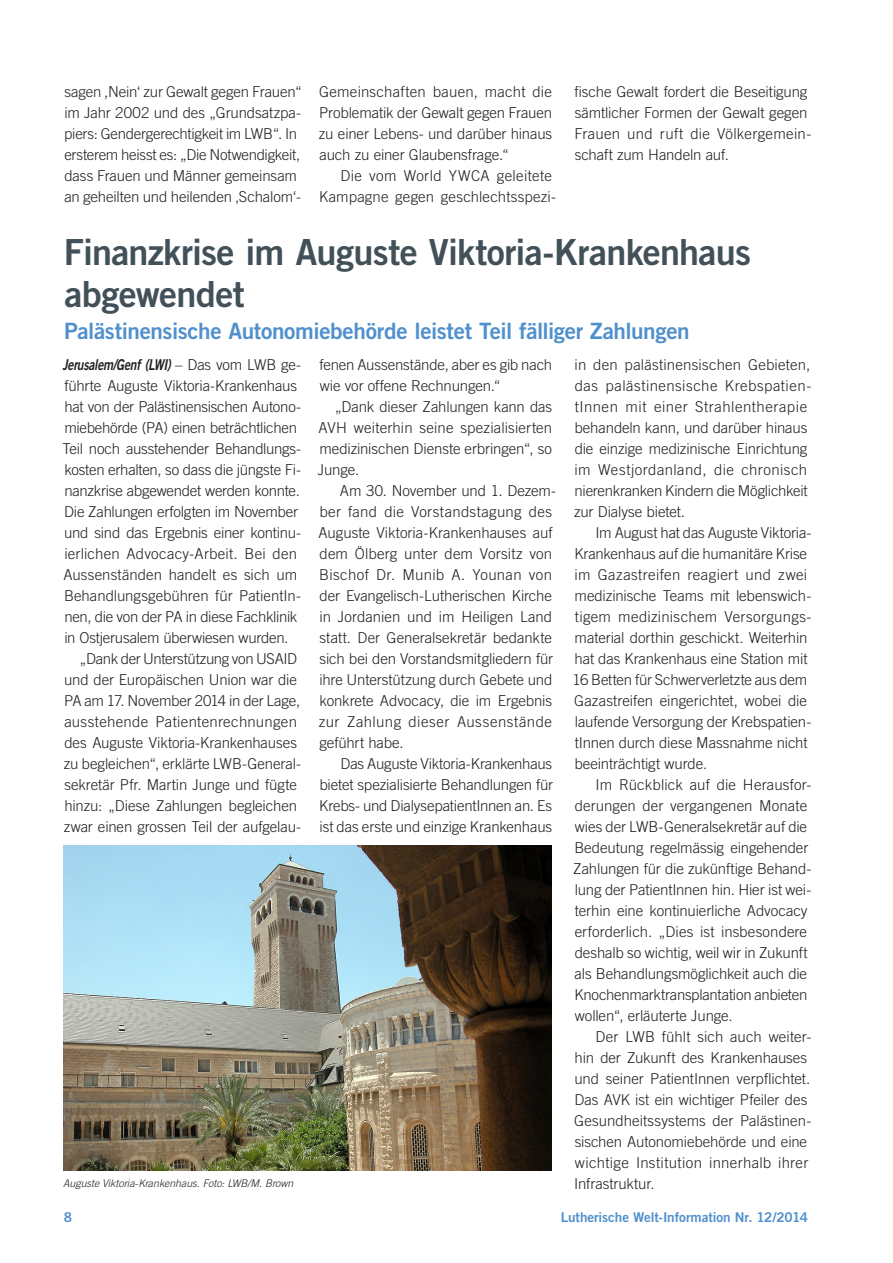
<style>
.page{position:relative;width:893px;height:1263px;background:#fff}
.page>*{position:absolute;margin:0;border:0;box-sizing:border-box;transform-origin:0 0}
.Heading_1{font:36px/42px "Trade Gothic LT Std Bd 2";letter-spacing:-.02em;color:#425159}
.Heading_2{font:22.5px "Trade Gothic LT Std Bd 2";letter-spacing:-.015em;color:#5090cc}
.Normal_first_byline{font:300 15px/21px "Trade Gothic LT Std";letter-spacing:-.005em;color:#231f20}
.Normal_first_byline-2{font:300 15px/21px "Trade Gothic LT Std";letter-spacing:.02em;color:#231f20;text-align:right}
.t1{font:13.5px "Trade Gothic LT Std Bd 2";letter-spacing:-.005em;color:#5090cc}
.Captions{font:italic 300 10.5px "Trade Gothic LT Std";letter-spacing:-.005em;color:#231f20}
.s1{font-family:"Trade Gothic LT Std Bd 2 Obl";font-weight:400}
</style>
<div class="page">
<img style="left:64px;top:845px;width:488px;height:325px">
<p class="Normal_first_byline" style="left:64px;top:81px;width:239px">sagen ‚Nein‘ zur Gewalt gegen Frauen“ im Jahr 2002 und des „Grundsatzpa&shy;piers: Gendergerechtigkeit im LWB“. In ersterem heisst es: „Die Notwendigkeit, dass Frauen und Männer gemeinsam an geheilten und heilenden ‚Schalom‘-</p>
<p class="Normal_first_byline" style="left:319px;top:81px;width:235px;text-align:justify">Gemeinschaften bauen, macht die Problematik der Gewalt gegen Frauen zu einer Lebens- und darüber hinaus auch zu einer Glaubensfrage.“</p>
<p class="Normal_first_byline-2" style="left:319px;top:165px;width:238px">Die vom World YWCA geleitete<br>Kampagne gegen geschlechtsspezi-</p>
<p class="Normal_first_byline" style="left:574px;top:81px;width:238px">fische Gewalt fordert die Beseitigung sämtlicher Formen der Gewalt gegen Frauen und ruft die Völkergemein&shy;schaft zum Handeln auf.</p>
<p class="Heading_1" style="left:64px;top:231px;width:689px">Finanzkrise im Auguste Viktoria-Krankenhaus abgewendet</p>
<p class="Heading_2" style="left:64px;top:317px;width:627px">Palästinensische Autonomiebehörde leistet Teil fälliger Zahlungen</p>
<p class="Normal_first_byline" style="left:62px;top:354px;width:240px"><span class="s1">Jerusalem/Genf (LWI)</span> – Das vom LWB ge&shy;führte Auguste Viktoria-Krankenhaus hat von der Palästinensischen Autono&shy;miebehörde (PA) einen beträchtlichen Teil noch ausstehender Behandlungs&shy;kosten erhalten, so dass die jüngste Fi&shy;nanzkrise abgewendet werden konnte.<br>Die Zahlungen erfolgten im November und sind das Ergebnis einer kontinu&shy;ierlichen Advocacy-Arbeit. Bei den Aussenständen handelt es sich um Behandlungsgebühren für PatientIn&shy;nen, die von der PA in diese Fachklinik in Ostjerusalem überwiesen wurden.</p>
<p class="Normal_first_byline" style="left:64px;top:648px;width:239px;text-indent:16px">„Dank der Unterstützung von USAID und der Europäischen Union war die PA am 17. November 2014 in der Lage, ausstehende Patientenrechnungen des Auguste Viktoria-Krankenhauses zu begleichen“, erklärte LWB-General&shy;sekretär Pfr. Martin Junge und fügte hinzu: „Diese Zahlungen begleichen zwar einen grossen Teil der aufgelau-</p>
<p class="Normal_first_byline" style="left:320px;top:354px;width:234px">fenen Aussenstände, aber es gib nach wie vor offene Rechnungen.“</p>
<p class="Normal_first_byline" style="left:318px;top:396px;width:236px;text-align:justify;text-indent:17px">„Dank dieser Zahlungen kann das AVH weiterhin seine spezialisierten medizinischen Dienste erbringen“, so Junge.</p>
<p class="Normal_first_byline" style="left:319px;top:480px;width:239px;text-indent:21px">Am 30. November und 1. Dezem&shy;ber fand die Vorstandstagung des Auguste Viktoria-Krankenhauses auf dem Ölberg unter dem Vorsitz von Bischof Dr. Munib A. Younan von der Evangelisch-Lutherischen Kirche in Jordanien und im Heiligen Land statt. Der Generalsekretär bedankte sich bei den Vorstandsmitgliedern für ihre Unterstützung durch Gebete und konkrete Advocacy, die im Ergebnis zur Zahlung dieser Aussenstände geführt habe.</p>
<p class="Normal_first_byline" style="left:319px;top:753px;width:235px;text-align:justify;text-indent:21px">Das Auguste Viktoria-Krankenhaus bietet spezialisierte Behandlungen für Krebs- und DialysepatientInnen an. Es ist das erste und einzige Krankenhaus</p>
<p class="Normal_first_byline" style="left:574px;top:354px;width:239px">in den palästinensischen Gebieten, das palästinensische Krebspatien&shy;tInnen mit einer Strahlentherapie behandeln kann, und darüber hinaus die einzige medizinische Einrichtung im Westjordanland, die chronisch nierenkranken Kindern die Möglichkeit zur Dialyse bietet.</p>
<p class="Normal_first_byline" style="left:573px;top:522px;width:240px;text-indent:23px">Im August hat das Auguste Viktoria-Krankenhaus auf die humanitäre Krise im Gazastreifen reagiert und zwei medizinische Teams mit lebenswich&shy;tigem medizinischem Versorgungs&shy;material dorthin geschickt. Weiterhin hat das Krankenhaus eine Station mit 16 Betten für Schwerverletzte aus dem Gazastreifen eingerichtet, wobei die laufende Versorgung der Krebspatien&shy;tInnen durch diese Massnahme nicht beeinträchtigt wurde.</p>
<p class="Normal_first_byline" style="left:573px;top:774px;width:240px;text-indent:22px">Im Rückblick auf die Herausfor&shy;derungen der vergangenen Monate wies der LWB-Generalsekretär auf die Bedeutung regelmässig eingehender Zahlungen für die zukünftige Behand&shy;lung der PatientInnen hin. Hier ist wei&shy;terhin eine kontinuierliche Advocacy erforderlich. „Dies ist insbesondere deshalb so wichtig, weil wir in Zukunft als Behandlungsmöglichkeit auch die Knochenmarktransplantation anbieten wollen“, erläuterte Junge.</p>
<p class="Normal_first_byline" style="left:574px;top:1026px;width:239px;text-indent:21px">Der LWB fühlt sich auch weiter&shy;hin der Zukunft des Krankenhauses und seiner PatientInnen verpflichtet.<br>Das AVK ist ein wichtiger Pfeiler des Gesundheitssystems der Palästinen&shy;sischen Autonomiebehörde und eine wichtige Institution innerhalb ihrer</p>
<p class="Captions" style="left:63px;top:1177px;width:232px">Auguste Viktoria-Krankenhaus. Foto: LWB/M. Brown</p>
<p class="Normal_first_byline" style="left:574px;top:1173px;width:82px">Infrastruktur.</p>
<p class="t1" style="left:64px;top:1208px;width:10px">8</p>
<p class="t1" style="left:561px;top:1208px;width:249px">Lutherische Welt-Information Nr. 12/2014</p>
</div>
